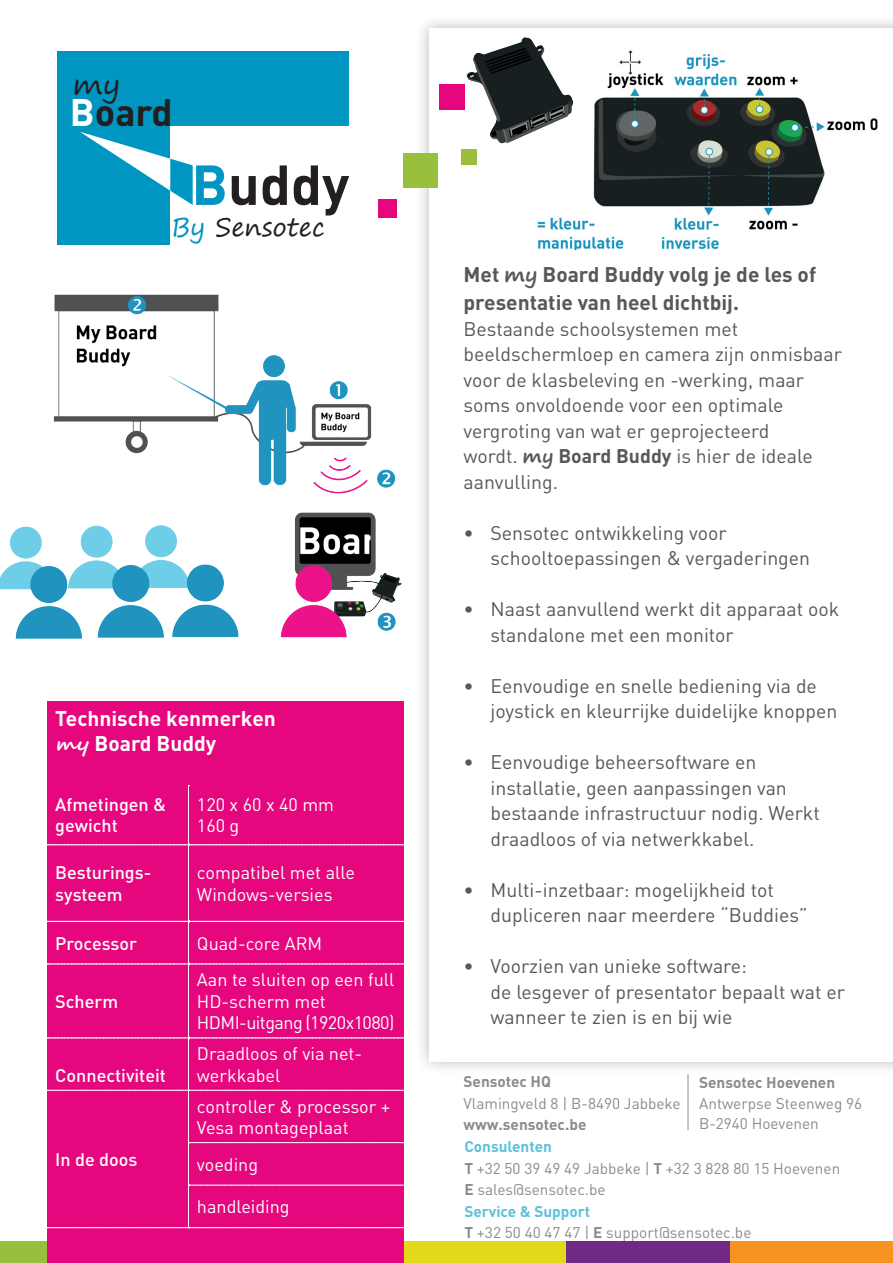
<style>
.page{position:relative;width:893px;height:1263px;background:#fff}
.page>*{position:absolute;margin:0;border:0;box-sizing:border-box;transform-origin:0 0}
.t1{font:700 55.5px "DIN Pro";color:#231f20}
.t2{font:700 37.8px "DIN Pro";color:#231f20}
.t3{font:29.4px "Segoe Print";color:#231f20}
.t4{font:25.5px "Segoe Print";color:#231f20}
.t5{font:700 21px/28.5px "DIN Pro";color:#57585a}
.t6{font:700 21px/25.2px "DIN Pro";color:#fff}
.t7{font:19.5px/25.5px "DIN Pro";color:#57585a}
.t8{font:18px/21.6px "DIN Pro";color:#fff}
.t9{font:500 18px/21.6px "DIN Pro";color:#fff}
.t10{font:15.3px/21.5px "DIN Pro";color:#57585a}
.t11{font:700 15.3px "DIN Pro";color:#57585a}
.s1{color:#fff}
.s2{color:#0096c1}
.s3{font-family:"Segoe Script"}
.s4{font-family:"Segoe Print"}
.s5{font-family:"Segoe Print";font-weight:700}
.s6{font-weight:700}
.s7{font-weight:700;color:#14a5cb}
</style>
<div class="page">
<div style="left:415px;top:13px;width:478px;height:1062px;background:#231f20;opacity:.3"></div>
<div style="left:429px;top:28px;width:464px;height:1033px;background:#fff"></div>
<div style="left:379px;top:200px;width:18px;height:18px;background:#e6067d"></div>
<div style="left:461px;top:149px;width:16px;height:16px;background:#98c03c"></div>
<div style="left:439px;top:84px;width:26px;height:26px;background:#e6067d"></div>
<div style="left:0;top:1242px;width:47px;height:21px;background:#98c03c"></div>
<div style="left:404px;top:1242px;width:163px;height:21px;background:#e2d91c"></div>
<div style="left:730px;top:1242px;width:163px;height:21px;background:#f79320"></div>
<div style="left:567px;top:1242px;width:163px;height:21px;background:#702a83"></div>
<div style="left:47px;top:702px;width:356px;height:561px;background:#e6067d"></div>
<svg style="left:47px;top:785px;width:357px;height:443px"></svg>
<div style="left:404px;top:153px;width:34px;height:35px;background:#98c03c"></div>
<hr style="left:688px;top:1074px;width:1px;height:56px;background:#57585a">
<img style="left:0;top:282px;width:429px;height:369px">
<img style="left:537px;top:50px;width:341px;height:199px">
<img style="left:466px;top:37px;width:108px;height:108px">
<div style="left:57px;top:51px;width:292px;height:194px;background:#0096c1"></div>
<div style="left:170px;top:126px;width:179px;height:119px;background:#fff"></div>
<svg style="left:80px;top:132px;width:113px;height:73px"></svg>
<h3 class="t3" style="left:73px;top:58px;width:49px">my</h3>
<h2 class="t2" style="left:70px;top:87px;width:104px"><span class="s1">B</span>oard</h2>
<h1 class="t1" style="left:191px;top:147px;width:159px"><span class="s2">B</span>uddy</h1>
<h3 class="t4" style="left:171px;top:204px;width:155px"><span class="s2">By</span> Sensotec</h3>
<p class="t6" style="left:55px;top:705px;width:222px">Technische kenmerken <span class="s3">my</span> Board Buddy</p>
<p class="t9" style="left:55px;top:793px;width:113px">Afmetingen &amp; gewicht</p>
<p class="t8" style="left:197px;top:793px;width:139px">120 x 60 x 40 mm<br>160 g</p>
<p class="t9" style="left:55px;top:861px;width:98px">Besturings&shy;systeem</p>
<p class="t8" style="left:197px;top:861px;width:159px">compatibel met alle<br>Windows-versies</p>
<p class="t9" style="left:55px;top:931px;width:83px">Processor</p>
<p class="t8" style="left:197px;top:931px;width:127px">Quad-core ARM</p>
<p class="t9" style="left:55px;top:990px;width:64px">Scherm</p>
<p class="t9" style="left:55px;top:1064px;width:112px">Connectiviteit</p>
<p class="t9" style="left:55px;top:1148px;width:84px">In de doos</p>
<p class="t8" style="left:197px;top:968px;width:199px">Aan te sluiten op een full<br>HD-scherm met<br>HDMI-uitgang (1920x1080)</p>
<p class="t8" style="left:197px;top:1042px;width:167px">Draadloos of via net&shy;werkkabel</p>
<p class="t8" style="left:197px;top:1094px;width:195px">controller &amp; processor +<br>Vesa montageplaat</p>
<p class="t8" style="left:197px;top:1153px;width:63px">voeding</p>
<p class="t8" style="left:197px;top:1195px;width:94px">handleiding</p>
<p class="t5" style="left:463px;top:259px;width:354px">Met <span class="s4">my</span> Board Buddy volg je de les of presentatie van heel dichtbij.</p>
<p class="t7" style="left:463px;top:315px;width:380px">Bestaande schoolsystemen met beeldschermloep en camera zijn onmisbaar voor de klasbeleving en -werking, maar soms onvoldoende voor een optimale vergroting van wat er geprojecteerd<br>wordt. <span class="s5">my</span> <span class="s6">Board Buddy</span> is hier de ideale aanvulling.</p>
<p class="t7" style="left:490px;top:519px;width:321px;text-indent:-27px">• Sensotec ontwikkeling voor schooltoepassingen &amp; vergaderingen</p>
<p class="t7" style="left:490px;top:595px;width:350px;text-indent:-27px">• Naast aanvullend werkt dit apparaat ook standalone met een monitor</p>
<p class="t7" style="left:490px;top:672px;width:348px;text-indent:-27px">• Eenvoudige en snelle bediening via de joystick en kleurrijke duidelijke knoppen</p>
<p class="t7" style="left:490px;top:748px;width:331px;text-indent:-27px">• Eenvoudige beheersoftware en installatie, geen aanpassingen van bestaande infrastructuur nodig. Werkt draadloos of via netwerkkabel.</p>
<p class="t7" style="left:490px;top:876px;width:318px;text-indent:-27px">• Multi-inzetbaar: mogelijkheid tot dupliceren naar meerdere “Buddies”</p>
<p class="t7" style="left:490px;top:952px;width:356px;text-indent:-27px">• Voorzien van unieke software:<br>de lesgever of presentator bepaalt wat er wanneer te zien is en bij wie</p>
<p class="t11" style="left:463px;top:1071px;width:89px">Sensotec HQ</p>
<p class="t10" style="left:463px;top:1092px;width:219px">Vlamingveld 8 | B-8490 Jabbeke</p>
<p class="t11" style="left:463px;top:1114px;width:124px">www.sensotec.be</p>
<p class="t11" style="left:699px;top:1072px;width:138px">Sensotec Hoevenen</p>
<p class="t10" style="left:699px;top:1093px;width:165px;line-height:20px">Antwerpse Steenweg 96<br>B-2940 Hoevenen</p>
<p class="t10" style="left:464px;top:1135px;width:377px"><span class="s7">Consulenten<br></span><span class="s6">T</span> +32 50 39 49 49 Jabbeke | <span class="s6">T</span> +32 3 828 80 15 Hoevenen<br><span class="s6">E</span> sales@sensotec.be<br><span class="s7">Service &amp; Support<br></span><span class="s6">T</span> +32 50 40 47 47 | <span class="s6">E</span> support@sensotec.be</p>
</div>
